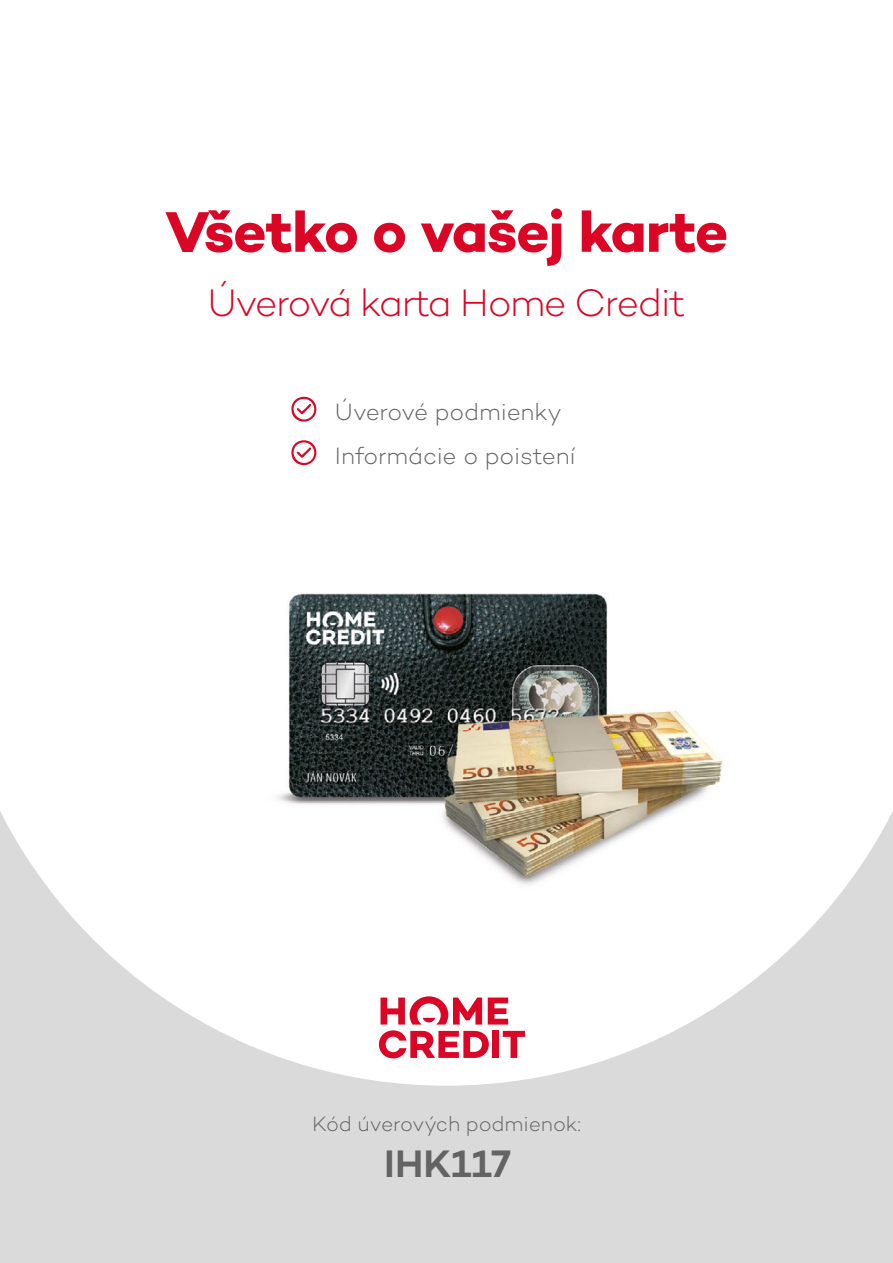
<style>
.page{position:relative;width:893px;height:1263px;background:#fff}
.page>*{position:absolute;margin:0;border:0;box-sizing:border-box;transform-origin:0 0}
.t1{font:700 58.2px "Campton";letter-spacing:-.015em;color:#db0626}
.t2{font:300 39px "Campton";letter-spacing:-.045em;color:#db0626}
.t3{font:600 39px "Campton";color:#646363}
.t4{font:300 24px/43.5px "Campton";letter-spacing:-.01em;color:#646363}
.t5{font:300 21px "Campton";letter-spacing:-.01em;color:#646363}
</style>
<div class="page">
<svg style="left:0;top:811px;width:893px;height:452px;fill:#dadada"></svg>
<svg style="left:291px;top:396px;width:26px;height:26px"></svg>
<svg style="left:291px;top:440px;width:26px;height:26px"></svg>
<div style="left:492px;top:1031px;width:7px;height:27px;background:#db0626"></div>
<svg style="left:503px;top:1031px;width:22px;height:27px"></svg>
<svg style="left:379px;top:1030px;width:110px;height:28px"></svg>
<svg style="left:488px;top:997px;width:20px;height:27px"></svg>
<svg style="left:380px;top:996px;width:102px;height:28px"></svg>
<img style="left:264px;top:593px;width:463px;height:306px">
<h1 class="t1" style="left:165px;top:195px;width:565px">Všetko o vašej karte</h1>
<h2 class="t2" style="left:207px;top:279px;width:480px">Úverová karta Home Credit</h2>
<p class="t4" style="left:335px;top:390px;width:243px">Úverové podmienky<br>Informácie o poistení</p>
<p class="t5" style="left:312px;top:1110px;width:270px">Kód úverových podmienok:</p>
<h2 class="t3" style="left:384px;top:1139px;width:128px">IHK117</h2>
</div>
